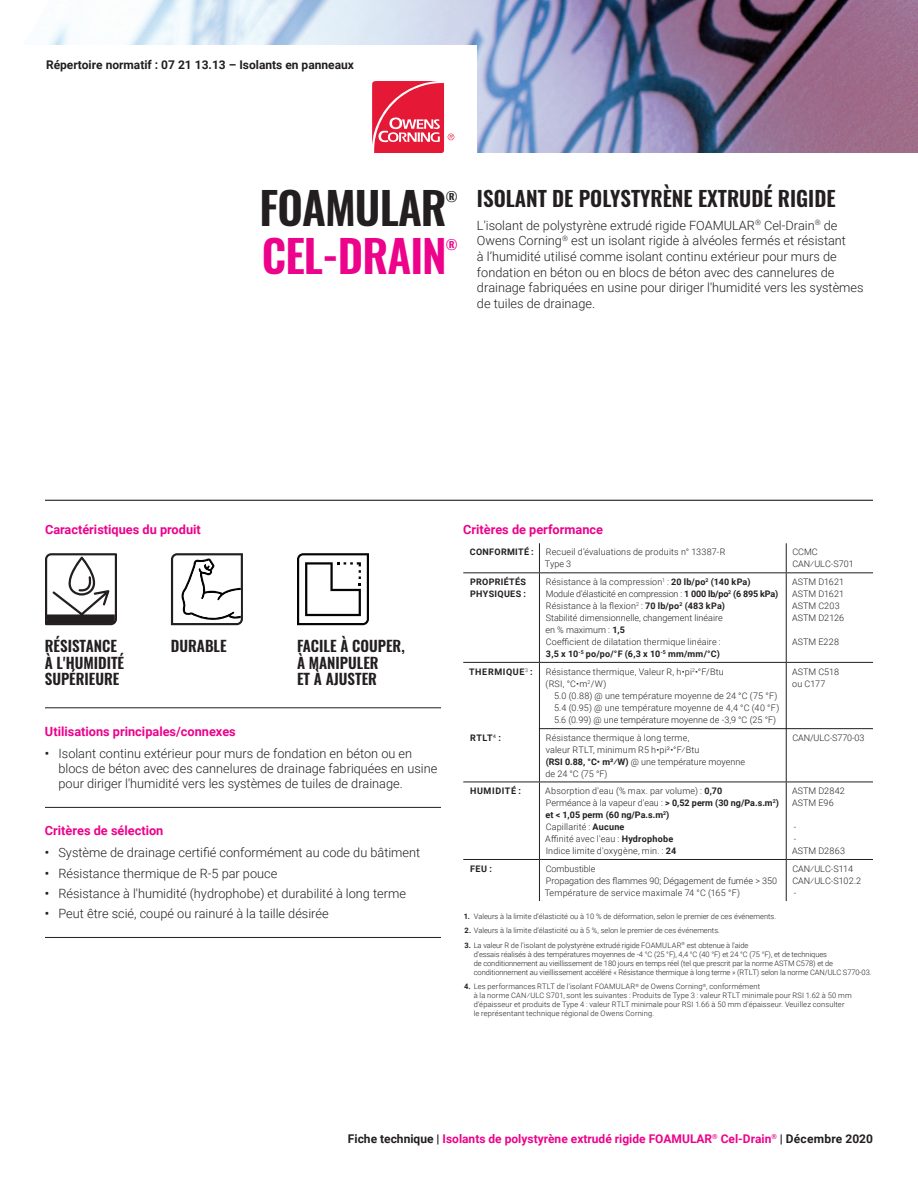
<style>
.page{position:relative;width:918px;height:1188px;background:#fff}
.page>*{position:absolute;margin:0;border:0;box-sizing:border-box;transform-origin:0 0}
.t1{font:600 44.4px "Oswald";letter-spacing:-.02em;color:#ed028c}
.t2{font:600 44.4px "Oswald";letter-spacing:-.02em;color:#231f20}
.t3{font:600 21px "Oswald";color:#231f20}
.t4{font:600 15px/16.5px "Oswald";color:#231f20}
.t5{font:600 13.35px "Oswald";color:#231f20}
.t6{font:600 13.35px "Oswald";color:#ed028c}
.t7{font:300 12.75px/15.8px "Roboto";color:#231f20}
.t8{font:700 12.75px "Roboto";color:#ed028c}
.t9{font:700 12px "Roboto";color:#ed028c}
.t10{font:700 12px "Roboto";color:#231f20}
.t11{font:300 9px/12px "Roboto";letter-spacing:.01em;color:#231f20}
.t12{font:700 9px/12px "Roboto";letter-spacing:.035em;color:#231f20}
.t13{font:300 9px "Roboto";letter-spacing:-.01em;color:#231f20}
.t14{font:700 9px "Roboto";letter-spacing:.07em;color:#231f20}
.t15{font:700 9px "Roboto";letter-spacing:.065em;color:#231f20}
.t16{font:300 7.5px/9px "Roboto";color:#231f20}
.t17{font:300 7.5px/9px "Roboto";letter-spacing:.02em;color:#231f20}
.s1{font-weight:500}
.s2{font-weight:700}
.s3{font-weight:300}
.s4{color:#231f20}
</style>
<div class="page">
<hr style="left:45px;top:500px;width:828px;height:1px;background:#231f20">
<hr style="left:45px;top:707px;width:396px;height:1px;background:#231f20">
<hr style="left:45px;top:807px;width:396px;height:1px;background:#231f20">
<hr style="left:45px;top:937px;width:396px;height:1px;background:#231f20">
<img style="left:47px;top:0;width:871px;height:153px">
<svg style="left:45px;top:553px;width:72px;height:72px"></svg>
<svg style="left:171px;top:553px;width:72px;height:72px"></svg>
<svg style="left:297px;top:553px;width:72px;height:72px"></svg>
<svg style="left:539px;top:543px;width:1px;height:29px"></svg>
<svg style="left:786px;top:543px;width:1px;height:29px"></svg>
<hr style="left:463px;top:572px;width:76px;height:1px;background:#231f20">
<hr style="left:786px;top:572px;width:87px;height:1px;background:#231f20">
<hr style="left:463px;top:662px;width:76px;height:1px;background:#231f20">
<hr style="left:786px;top:662px;width:87px;height:1px;background:#231f20">
<hr style="left:463px;top:782px;width:76px;height:1px;background:#231f20">
<hr style="left:539px;top:782px;width:247px;height:1px;background:#231f20">
<hr style="left:539px;top:782px;width:1px;height:77px;background:#231f20">
<hr style="left:786px;top:782px;width:87px;height:1px;background:#231f20">
<hr style="left:786px;top:782px;width:1px;height:77px;background:#231f20">
<hr style="left:463px;top:859px;width:76px;height:1px;background:#231f20">
<hr style="left:539px;top:859px;width:247px;height:1px;background:#231f20">
<hr style="left:539px;top:860px;width:1px;height:41px;background:#231f20">
<hr style="left:786px;top:859px;width:87px;height:1px;background:#231f20">
<hr style="left:786px;top:860px;width:1px;height:41px;background:#231f20">
<hr style="left:539px;top:573px;width:1px;height:89px;background:#231f20">
<hr style="left:786px;top:573px;width:1px;height:89px;background:#231f20">
<hr style="left:539px;top:663px;width:1px;height:119px;background:#231f20">
<hr style="left:786px;top:663px;width:1px;height:119px;background:#231f20">
<hr style="left:539px;top:572px;width:247px;height:1px;background:#231f20">
<hr style="left:539px;top:662px;width:247px;height:1px;background:#231f20">
<hr style="left:539px;top:728px;width:334px;height:1px;background:#231f20">
<h3 class="t10" style="left:46px;top:56px;width:309px">Répertoire normatif : 07 21 13.13 – Isolants en panneaux</h3>
<h1 class="t2" style="left:259px;top:185px;width:189px">FOAMULAR</h1>
<h3 class="t5" style="left:446px;top:190px;width:13px">®</h3>
<h1 class="t1" style="left:262px;top:233px;width:187px">CEL-DRAIN</h1>
<h3 class="t6" style="left:446px;top:237px;width:13px">®</h3>
<h2 class="t3" style="left:477px;top:187px;width:360px">ISOLANT DE POLYSTYRÈNE EXTRUDÉ RIGIDE</h2>
<p class="t7" style="left:477px;top:217px;width:388px">L'isolant de polystyrène extrudé rigide FOAMULAR<sup>®</sup> Cel-Drain<sup>®</sup> de Owens Corning<sup>®</sup> est un isolant rigide à alvéoles fermés et résistant<br>à l’humidité utilisé comme isolant continu extérieur pour murs de fondation en béton ou en blocs de béton avec des cannelures de drainage fabriquées en usine pour diriger l'humidité vers les systèmes de tuiles de drainage.</p>
<h3 class="t8" style="left:45px;top:521px;width:157px">Caractéristiques du produit</h3>
<h3 class="t4" style="left:45px;top:639px;width:81px">RÉSISTANCE<br>À L'HUMIDITÉ<br>SUPÉRIEURE</h3>
<h3 class="t4" style="left:297px;top:639px;width:109px">FACILE À COUPER,<br>À MANIPULER<br>ET À AJUSTER</h3>
<h3 class="t4" style="left:171px;top:639px;width:57px">DURABLE</h3>
<h3 class="t8" style="left:45px;top:722px;width:192px">Utilisations principales/connexes</h3>
<h3 class="t7" style="left:58px;top:745px;width:380px;line-height:15px;text-indent:-14px"><span class="s1">•</span> Isolant continu extérieur pour murs de fondation en béton ou en blocs de béton avec des cannelures de drainage fabriquées en usine pour diriger l'humidité vers les systèmes de tuiles de drainage.</h3>
<h3 class="t8" style="left:45px;top:822px;width:120px">Critères de sélection</h3>
<h3 class="t7" style="left:45px;top:844px;width:377px"><span class="s1">•</span> Système de drainage certifié conformément au code du bâtiment</h3>
<h3 class="t7" style="left:45px;top:865px;width:234px"><span class="s1">•</span> Résistance thermique de R-5 par pouce</h3>
<h3 class="t7" style="left:45px;top:885px;width:363px"><span class="s1">•</span> Résistance à l'humidité (hydrophobe) et durabilité à long terme</h3>
<h3 class="t7" style="left:45px;top:906px;width:285px"><span class="s1">•</span> Peut être scié, coupé ou rainuré à la taille désirée</h3>
<h3 class="t8" style="left:463px;top:521px;width:141px">Critères de performance</h3>
<p class="t12" style="left:470px;top:546px;width:65px">CONFORMITÉ :</p>
<p class="t11" style="left:545px;top:546px;width:182px">Recueil d’évaluations de produits n° 13387-R<br>Type 3</p>
<p class="t11" style="left:792px;top:546px;width:63px">CCMC<br>CAN/ULC-S701</p>
<p class="t12" style="left:470px;top:575px;width:58px">PROPRIÉTÉS<br>PHYSIQUES :</p>
<p class="t11" style="left:545px;top:575px;width:234px">Résistance à la compression<sup>1</sup> : <span class="s2">20 lb/po</span><sup>2</sup> <span class="s2">(140 kPa)<br></span>Module d'élasticité en compression : <span class="s2">1 000 lb/po</span><sup>2</sup> <span class="s2">(6 895 kPa)<br></span>Résistance à la flexion<sup>2</sup> : <span class="s2">70 lb/po</span><sup>2</sup> <span class="s2">(483 kPa)<br></span>Stabilité dimensionnelle, changement linéaire<br>en % maximum : <span class="s2">1,5<br></span>Coefficient de dilatation thermique linéaire :<br><span class="s2">3,5 x 10</span><sup>-5</sup> <span class="s2">po/po/°F (6,3 x 10</span><sup>-5</sup> <span class="s2">mm/mm/°C)</span></p>
<p class="t11" style="left:792px;top:575px;width:54px">ASTM D1621<br>ASTM D1621<br>ASTM C203<br>ASTM D2126</p>
<p class="t11" style="left:792px;top:635px;width:48px">ASTM E228</p>
<p class="t14" style="left:469px;top:665px;width:65px">THERMIQUE<sup>3</sup> :</p>
<p class="t12" style="left:470px;top:731px;width:32px">RTLT<span class="s3">4</span> :</p>
<p class="t11" style="left:546px;top:665px;width:180px">Résistance thermique, Valeur R, h•pi<sup>2</sup>•°F/Btu (RSI, °C•m<sup>2</sup>/W)</p>
<p class="t11" style="left:554px;top:689px;width:227px">5.0 (0.88) @ une température moyenne de 24 °C (75 °F)<br>5.4 (0.95) @ une température moyenne de 4,4 °C (40 °F)<br>5.6 (0.99) @ une température moyenne de -3,9 °C (25 °F)</p>
<p class="t11" style="left:546px;top:731px;width:201px">Résistance thermique à long terme,<br>valeur RTLT, minimum R5 h•pi2•°F/Btu<br><span class="s2">(RSI 0.88, °C• m2/W)</span> @ une température moyenne de 24 °C (75 °F)</p>
<p class="t11" style="left:792px;top:665px;width:48px">ASTM C518 ou C177</p>
<p class="t13" style="left:792px;top:731px;width:74px">CAN/ULC-S770-03</p>
<p class="t15" style="left:470px;top:785px;width:52px">HUMIDITÉ :</p>
<p class="t11" style="left:545px;top:785px;width:235px">Absorption d'eau (% max. par volume) : <span class="s2">0,70<br></span>Perméance à la vapeur d'eau : <span class="s2">&gt; 0,52 perm (30 ng/Pa.s.m</span><sup>2</sup><span class="s2">) et &lt; 1,05 perm (60 ng/Pa.s.m</span><sup>2</sup><span class="s2">)<br></span>Capillarité : <span class="s2">Aucune<br></span>Affinité avec l'eau : <span class="s2">Hydrophobe<br></span>Indice limite d'oxygène, min. : <span class="s2">24</span></p>
<p class="t11" style="left:792px;top:785px;width:54px">ASTM D2842<br>ASTM E96</p>
<p class="t11" style="left:792px;top:821px;width:55px">-<br>-<br>ASTM D2863</p>
<p class="t12" style="left:470px;top:862px;width:24px">FEU :</p>
<p class="t11" style="left:545px;top:862px;width:234px">Combustible<br>Propagation des flammes 90; Dégagement de fumée &gt; 350<br>Température de service maximale 74 °C (165 °F)</p>
<p class="t11" style="left:792px;top:862px;width:70px">CAN/ULC-S114<br>CAN/ULC-S102.2 -</p>
<p class="t16" style="left:464px;top:912px;width:314px"><span class="s2">1.</span> Valeurs à la limite d’élasticité ou à 10 % de déformation, selon le premier de ces événements.</p>
<p class="t16" style="left:464px;top:926px;width:257px"><span class="s2">2.</span> Valeurs à la limite d’élasticité ou à 5 %, selon le premier de ces événements.</p>
<p class="t16" style="left:474px;top:940px;width:399px;text-indent:-9px"><span class="s2">3.</span> La valeur R de l'isolant de polystyrène extrudé rigide FOAMULAR<sup>®</sup> est obtenue à l'aide<br>d'essais réalisés à des températures moyennes de -4 °C (25 °F), 4,4 °C (40 °F) et 24 °C (75 °F), et de techniques<br>de conditionnement au vieillissement de 180 jours en temps réel (tel que prescrit par la norme ASTM C578) et de conditionnement au vieillissement accéléré « Résistance thermique à long terme » (RTLT) selon la norme CAN/ULC S770-03.</p>
<p class="t17" style="left:474px;top:982px;width:379px;text-indent:-10px"><span class="s2">4.</span> Les performances RTLT de l'isolant FOAMULAR<sup>®</sup> de Owens Corning<sup>®</sup>, conformément<br>à la norme CAN/ULC S701, sont les suivantes : Produits de Type 3 : valeur RTLT minimale pour RSI 1.62 à 50 mm d'épaisseur et produits de Type 4 : valeur RTLT minimale pour RSI 1.66 à 50 mm d'épaisseur. Veuillez consulter le représentant technique régional de Owens Corning.</p>
<h3 class="t9" style="left:348px;top:1130px;width:527px"><span class="s4">Fiche technique |</span> Isolants de polystyrène extrudé rigide FOAMULAR<sup>®</sup> Cel-Drain<sup>®</sup> <span class="s4">| Décembre 2020</span></h3>
</div>
